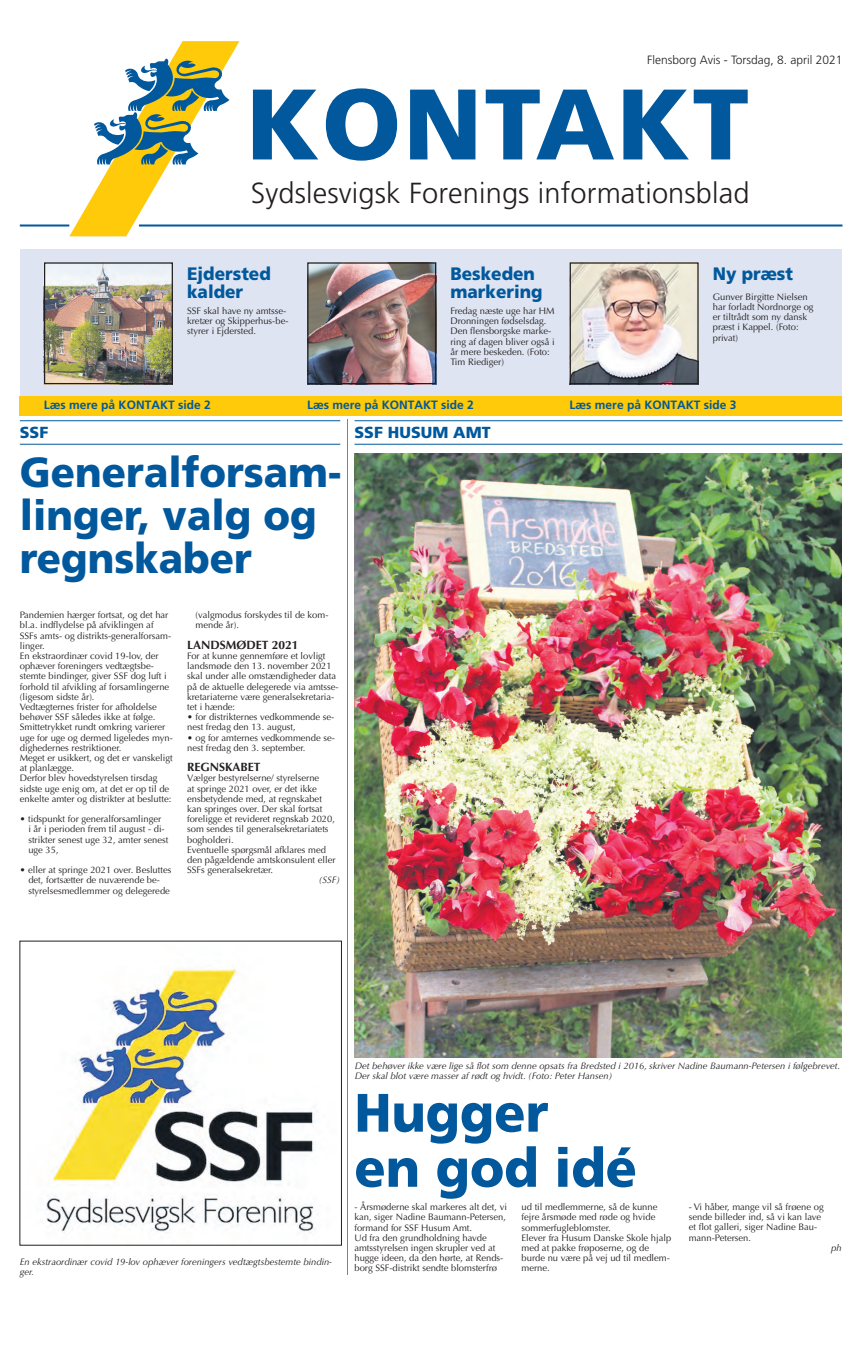
<style>
.page{position:relative;width:862px;height:1353px;background:#fff}
.page>*{position:absolute;margin:0;border:0;box-sizing:border-box;transform-origin:0 0}
.t1{font:900 100px "Frutiger";letter-spacing:.02em;color:#01589c}
.t2{font:900 54px/55.1px "Frutiger";color:#01589c;scale:.95 1}
.t3{font:900 42px/42.8px "Frutiger";color:#01589c;scale:.95 1}
.t4{font:300 29px "Frutiger";letter-spacing:.005em;color:#231f20}
.t5{font:900 18px/18.4px "Frutiger";color:#01589c;scale:.95 1}
.t6{font:900 16px "Frutiger";color:#01589c}
.t7{font:700 12px "Frutiger";color:#01589c}
.t8{font:300 12px "Frutiger";color:#231f20}
.t9{font:700 12px "Optima";color:#231f20}
.t10{font:9.4px/10.2px "Optima";color:#231f20}
.t11{font:italic 9.4px/10.2px "Optima";color:#231f20}
</style>
<div class="page">
<hr style="left:139px;top:224px;width:703px;height:2px;background:#01589c">
<hr style="left:20px;top:224px;width:49px;height:2px;background:#01589c">
<svg style="left:69px;top:41px;width:170px;height:195px"></svg>
<div style="left:20px;top:249px;width:822px;height:146px;background:#dee4f1"></div>
<div style="left:20px;top:395px;width:822px;height:20px;background:#feca0a"></div>
<img style="left:46px;top:264px;width:125px;height:118px">
<div style="left:44px;top:262px;width:129px;height:122px;border:1px solid #231f20"></div>
<img style="left:309px;top:264px;width:125px;height:118px">
<div style="left:307px;top:262px;width:129px;height:122px;border:1px solid #231f20"></div>
<img style="left:571px;top:264px;width:125px;height:118px">
<div style="left:569px;top:262px;width:129px;height:122px;border:1px solid #231f20"></div>
<hr style="left:354px;top:420px;width:488px;height:1px;background:#01589c">
<hr style="left:354px;top:444px;width:488px;height:1px;background:#01589c">
<hr style="left:20px;top:420px;width:320px;height:1px;background:#01589c">
<hr style="left:20px;top:444px;width:320px;height:1px;background:#01589c">
<img style="left:354px;top:454px;width:488px;height:603px">
<img style="left:46px;top:968px;width:270px;height:265px">
<hr style="left:347px;top:420px;width:1px;height:854px;background:#808285">
<p class="t8" style="left:647px;top:53px;width:197px">Flensborg Avis - Torsdag, 8. april 2021</p>
<h1 class="t1" style="left:246px;top:64px;width:504px">KONTAKT</h1>
<h3 class="t4" style="left:251px;top:176px;width:500px">Sydslesvigsk Forenings informationsblad</h3>
<h3 class="t5" style="left:187px;top:264px;width:90px">Ejdersted kalder</h3>
<h3 class="t5" style="left:450px;top:264px;width:99px">Beskeden markering</h3>
<h3 class="t5" style="left:713px;top:264px;width:86px">Ny præst</h3>
<p class="t10" style="left:713px;top:291px;width:102px">Gunver Birgitte Nielsen har forladt Nordnorge og er tiltrådt som ny dansk præst i Kappel. (Foto: privat)</p>
<p class="t10" style="left:187px;top:306px;width:103px">SSF skal have ny amtsse&shy;kretær og Skipperhus-be&shy;styrer i Ejdersted.</p>
<p class="t10" style="left:450px;top:306px;width:106px">Fredag næste uge har HM<br>Dronningen fødselsdag.<br>Den flensborgske marke&shy;ring af dagen bliver også i år mere beskeden. (Foto:<br>Tim Riediger)</p>
<p class="t7" style="left:44px;top:398px;width:168px">Læs mere på KONTAKT side 2</p>
<p class="t7" style="left:307px;top:398px;width:168px">Læs mere på KONTAKT side 2</p>
<p class="t7" style="left:569px;top:398px;width:168px">Læs mere på KONTAKT side 3</p>
<h3 class="t6" style="left:20px;top:423px;width:30px">SSF</h3>
<h3 class="t3" style="left:20px;top:451px;width:340px">Generalforsam&shy;linger, valg og regnskaber</h3>
<p class="t10" style="left:20px;top:610px;width:154px">Pandemien hærger fortsat, og det har bl.a. indflydelse på afviklingen af SSFs amts- og distrikts-generalforsam&shy;linger.<br>En ekstraordinær covid 19-lov, der ophæver foreningers vedtægtsbe&shy;stemte bindinger, giver SSF dog luft i forhold til afvikling af forsamlingerne (ligesom sidste år).<br>Vedtægternes frister for afholdelse behøver SSF således ikke at følge.<br>Smittetrykket rundt omkring varierer uge for uge og dermed ligeledes myn&shy;dighedernes restriktioner.<br>Meget er usikkert, og det er vanskeligt at planlægge.<br>Derfor blev hovedstyrelsen tirsdag sidste uge enig om, at det er op til de enkelte amter og distrikter at beslutte:</p>
<p class="t10" style="left:28px;top:814px;width:141px;text-indent:-9px">• tidspunkt for generalforsamlinger<br>i år i perioden frem til august - di&shy;strikter senest uge 32, amter senest uge 35,</p>
<p class="t10" style="left:28px;top:865px;width:145px;text-indent:-9px">• eller at springe 2021 over. Besluttes det, fortsætter de nuværende be&shy;styrelsesmedlemmer og delegerede</p>
<p class="t10" style="left:196px;top:610px;width:134px">(valgmodus forskydes til de kom&shy;mende år).</p>
<p class="t9" style="left:187px;top:637px;width:113px">LANDSMØDET 2021</p>
<p class="t10" style="left:187px;top:650px;width:153px">For at kunne gennemføre et lovligt landsmøde den 13. november 2021 skal under alle omstændigheder data på de aktuelle delegerede via amtsse&shy;kretariaterne være generalsekretaria&shy;tet i hænde:</p>
<p class="t10" style="left:187px;top:712px;width:149px">• for distrikternes vedkommende se&shy;nest fredag den 13. august,</p>
<p class="t10" style="left:187px;top:732px;width:149px">• og for amternes vedkommende se&shy;nest fredag den 3. september.</p>
<p class="t9" style="left:187px;top:760px;width:75px">REGNSKABET</p>
<p class="t10" style="left:187px;top:773px;width:150px">Vælger bestyrelserne/ styrelserne<br>at springe 2021 over, er det ikke ensbetydende med, at regnskabet kan springes over. Der skal fortsat foreligge et revideret regnskab 2020, som sendes til generalsekretariatets bogholderi.<br>Eventuelle spørgsmål afklares med den pågældende amtskonsulent eller<br>SSFs generalsekretær.</p>
<p class="t11" style="left:319px;top:875px;width:23px">(SSF)</p>
<h3 class="t6" style="left:354px;top:423px;width:138px">SSF HUSUM AMT</h3>
<p class="t11" style="left:20px;top:1255px;width:314px">En ekstraordinær covid 19-lov ophæver foreningers vedtægtsbestemte bindin&shy;ger.</p>
<p class="t11" style="left:355px;top:1060px;width:487px">Det behøver ikke være lige så flot som denne opsats fra Bredsted i 2016, skriver Nadine Baumann-Petersen i følgebrevet.<br>Der skal blot være masser af rødt og hvidt. (Foto: Peter Hansen)</p>
<h2 class="t2" style="left:354px;top:1084px;width:299px">Hugger<br>en god idé</h2>
<p class="t10" style="left:354px;top:1201px;width:154px">- Årsmøderne skal markeres alt det, vi kan, siger Nadine Baumann-Petersen, formand for SSF Husum Amt.<br>Ud fra den grundholdning havde amtsstyrelsen ingen skrupler ved at hugge ideen, da den hørte, at Rends&shy;borg SSF-distrikt sendte blomsterfrø</p>
<p class="t10" style="left:521px;top:1201px;width:151px">ud til medlemmerne, så de kunne fejre årsmøde med røde og hvide sommerfugleblomster.<br>Elever fra Husum Danske Skole hjalp med at pakke frøposerne, og de burde nu være på vej ud til medlem&shy;merne.</p>
<p class="t10" style="left:689px;top:1201px;width:136px">- Vi håber, mange vil så frøene og sende billeder ind, så vi kan lave et flot galleri, siger Nadine Bau&shy;mann-Petersen.</p>
<p class="t11" style="left:831px;top:1242px;width:12px">ph</p>
</div>
